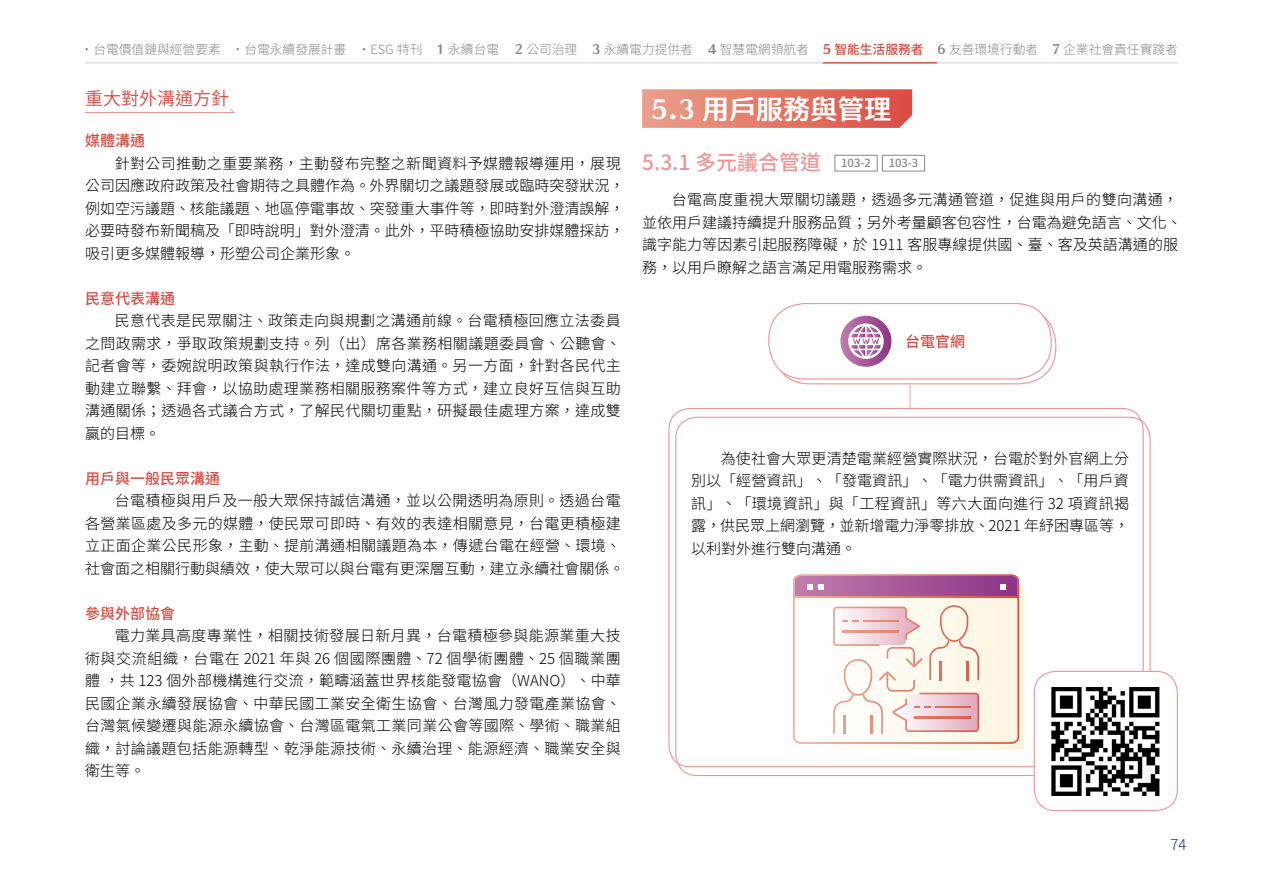
<style>
.page{position:relative;width:1263px;height:893px;background:#fff}
.page>*{position:absolute;margin:0;border:0;box-sizing:border-box;transform-origin:0 0}
.t1{font:800 27px "AR Fang Xin Shu H7 B5 Std";color:#fff}
.t2{font:500 21px "Source Han Sans TW";color:#f09595}
.t3{font:18px "Source Han Sans TW";color:#dc4941}
.t4{font:300 15px/22.5px "Source Han Sans TW";letter-spacing:.005em;color:#000;text-align:justify}
.t5{font:300 15px/22.5px "Source Han Sans TW";letter-spacing:.025em;color:#000}
.t6{font:500 15px "Source Han Sans TW";color:#dc4941}
.t7{font:300 15px "Source Han Sans TW";color:#233767}
.t8{font:300 12.75px "Source Han Sans TW";color:#898989}
.t9{font:500 11.25px "Source Han Sans TW";color:#898989}
.s1{font-family:"AR Fang Xin Shu H7 B5 Std";font-weight:800;font-size:13.5px}
.s2{font-family:"AR Fang Xin Shu H7 B5 Std";font-weight:800;font-size:13.5px;color:#dc4941}
.s3{font-weight:500;color:#dc4941}
.s4{font-size:11.25px;color:#898989}
</style>
<div class="page">
<hr style="left:1052px;top:62px;width:126px;height:2px;background:#e0e1e1">
<hr style="left:937px;top:62px;width:115px;height:2px;background:#e0e1e1">
<hr style="left:822px;top:62px;width:115px;height:2px;background:#dc4941">
<hr style="left:361px;top:62px;width:75px;height:2px;background:#e0e1e1">
<hr style="left:235px;top:62px;width:126px;height:2px;background:#e0e1e1">
<hr style="left:85px;top:62px;width:150px;height:2px;background:#e0e1e1">
<hr style="left:436px;top:62px;width:78px;height:2px;background:#e0e1e1">
<hr style="left:514px;top:62px;width:78px;height:2px;background:#e0e1e1">
<hr style="left:592px;top:62px;width:116px;height:2px;background:#e0e1e1">
<hr style="left:708px;top:62px;width:114px;height:2px;background:#e0e1e1">
<hr style="left:909px;top:367px;width:1px;height:41px;background:#dc4941">
<svg style="left:773px;top:308px;width:283px;height:76px"></svg>
<div style="left:773px;top:308px;width:283px;height:76px;border:1px solid #f09595;border-radius:36px"></div>
<svg style="left:85px;top:108px;width:150px;height:5px"></svg>
<svg style="left:642px;top:89px;width:270px;height:39px;background:#e37867"></svg>
<div style="left:834px;top:155px;width:43px;height:16px;border:1px solid #898989"></div>
<div style="left:882px;top:155px;width:43px;height:16px;border:1px solid #898989"></div>
<div style="left:769px;top:304px;width:282px;height:75px;background:#fff;border-radius:36px"></div>
<div style="left:768px;top:303px;width:284px;height:76px;border:1px solid #f09595;border-radius:36px"></div>
<div style="left:1034px;top:671px;width:144px;height:140px;border:1px solid #f09595;border-radius:21px"></div>
<svg style="left:840px;top:316px;width:51px;height:51px"></svg>
<svg style="left:793px;top:574px;width:231px;height:175px"></svg>
<img style="left:1052px;top:687px;width:108px;height:108px">
<p class="t8" style="left:81px;top:42px;width:1099px">·台電價值鏈與經營要素 ·台電永續發展計畫 ·ESG 特刊 <span class="s1">1</span> 永續台電 <span class="s1">2</span> 公司治理 <span class="s1">3</span> 永續電力提供者 <span class="s1">4</span> 智慧電網領航者 <span class="s2">5</span> <span class="s3">智能生活服務者</span> <span class="s1">6</span> 友善環境行動者 <span class="s1">7</span> 企業社會責任實踐者</p>
<p class="t3" style="left:85px;top:88px;width:145px">重大對外溝通方針</p>
<p class="t6" style="left:85px;top:132px;width:61px">媒體溝通</p>
<p class="t4" style="left:85px;top:152px;width:541px;text-align:left;text-indent:30px">針對公司推動之重要業務，主動發布完整之新聞資料予媒體報導運用，展現公司因應政府政策及社會期待之具體作為。外界關切之議題發展或臨時突發狀況，例如空污議題、核能議題、地區停電事故、突發重大事件等，即時對外澄清誤解，必要時發布新聞稿及「即時說明」對外澄清。此外，平時積極協助安排媒體採訪，吸引更多媒體報導，形塑公司企業形象。</p>
<p class="t6" style="left:85px;top:290px;width:91px">民意代表溝通</p>
<p class="t4" style="left:85px;top:310px;width:537px;text-indent:30px">民意代表是民眾關注、政策走向與規劃之溝通前線。台電積極回應立法委員之問政需求，爭取政策規劃支持。列（出）席各業務相關議題委員會、公聽會、記者會等，委婉說明政策與執行作法，達成雙向溝通。另一方面，針對各民代主動建立聯繫、拜會，以協助處理業務相關服務案件等方式，建立良好互信與互助溝通關係；透過各式議合方式，了解民代關切重點，研擬最佳處理方案，達成雙贏的目標。</p>
<p class="t6" style="left:85px;top:470px;width:136px">用戶與一般民眾溝通</p>
<p class="t5" style="left:85px;top:490px;width:541px;text-indent:30px">台電積極與用戶及一般大眾保持誠信溝通，並以公開透明為原則。透過台電各營業區處及多元的媒體，使民眾可即時、有效的表達相關意見，台電更積極建立正面企業公民形象，主動、提前溝通相關議題為本，傳遞台電在經營、環境、社會面之相關行動與績效，使大眾可以與台電有更深層互動，建立永續社會關係。</p>
<p class="t6" style="left:85px;top:605px;width:91px">參與外部協會</p>
<p class="t4" style="left:85px;top:625px;width:537px;text-indent:30px">電力業具高度專業性，相關技術發展日新月異，台電積極參與能源業重大技術與交流組織，台電在 2021 年與 26 個國際團體、72 個學術團體、25 個職業團體 ，共 123 個外部機構進行交流，範疇涵蓋世界核能發電協會（WANO）、中華民國企業永續發展協會、中華民國工業安全衛生協會、台灣風力發電產業協會、台灣氣候變遷與能源永續協會、台灣區電氣工業同業公會等國際、學術、職業組織，討論議題包括能源轉型、乾淨能源技術、永續治理、能源經濟、職業安全與衛生等。</p>
<h1 class="t1" style="left:651px;top:95px;width:242px">5.3 用戶服務與管理</h1>
<h2 class="t2" style="left:642px;top:151px;width:230px">5.3.1 多元議合管道 <span class="s4">103-2</span></h2>
<p class="t9" style="left:889px;top:157px;width:31px">103-3</p>
<p class="t4" style="left:642px;top:189px;width:541px;text-align:left;text-indent:30px">台電高度重視大眾關切議題，透過多元溝通管道，促進與用戶的雙向溝通，並依用戶建議持續提升服務品質；另外考量顧客包容性，台電為避免語言、文化、識字能力等因素引起服務障礙，於 1911 客服專線提供國、臺、客及英語溝通的服務，以用戶瞭解之語言滿足用電服務需求。</p>
<p class="t6" style="left:905px;top:333px;width:61px">台電官網</p>
<p class="t6" style="left:903px;top:338px;width:61px">台電官網</p>
<p class="t4" style="left:691px;top:448px;width:439px;text-indent:30px">為使社會大眾更清楚電業經營實際狀況，台電於對外官網上分別以「經營資訊」、「發電資訊」、「電力供需資訊」、「用戶資訊」、「環境資訊」與「工程資訊」等六大面向進行 32 項資訊揭露，供民眾上網瀏覽，並新增電力淨零排放、2021 年紓困專區等，以利對外進行雙向溝通。</p>
<p class="t7" style="left:1170px;top:836px;width:18px">74</p>
</div>
